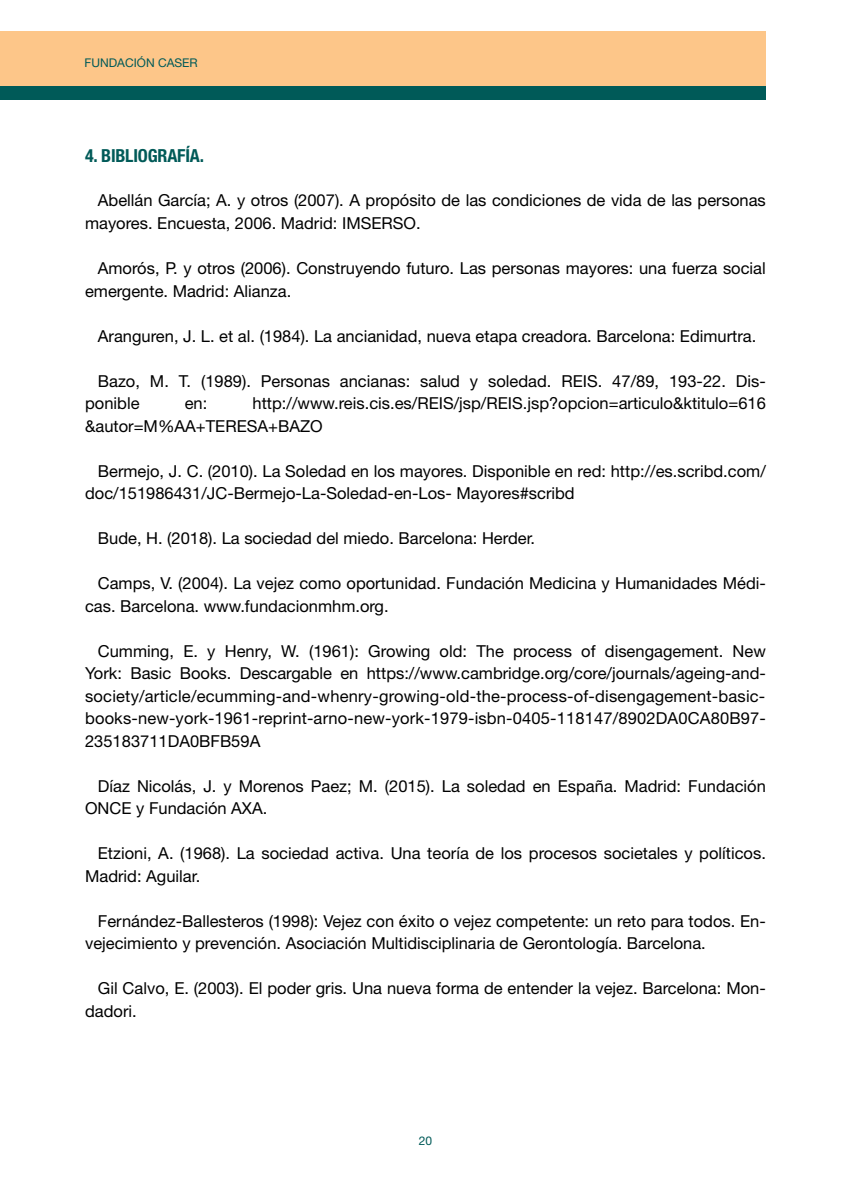
<style>
.page{position:relative;width:851px;height:1191px;background:#fff}
.page>*{position:absolute;margin:0;border:0;box-sizing:border-box;transform-origin:0 0}
.t1{font:700 condensed 18px "Helvetica Neue LT Std";letter-spacing:-.01em;color:#005a58}
.t2{font:16.5px/22.5px "Helvetica Neue LT Std";color:#000}
.t3{font:12px "Helvetica Neue LT Std";color:#005a58}
</style>
<div class="page">
<div style="left:0;top:31px;width:765px;height:56px;background:#fdc689"></div>
<div style="left:0;top:87px;width:765px;height:13px;background:#005a58"></div>
<p class="t3" style="left:85px;top:56px;width:115px">FUNDACIÓN CASER</p>
<p class="t1" style="left:85px;top:144px;width:25px">4. BIBLIO</p>
<p class="t1" style="left:148px;top:144px;width:58px">GRAFÍA.</p>
<p class="t2" style="left:85px;top:189px;width:682px;text-indent:13px">Abellán García; A. y otros (2007). A propósito de las condiciones de vida de las personas mayores. Encuesta, 2006. Madrid: IMSERSO.</p>
<p class="t2" style="left:85px;top:257px;width:682px;text-indent:13px">Amorós, P. y otros (2006). Construyendo futuro. Las personas mayores: una fuerza social emergente. Madrid: Alianza.</p>
<p class="t2" style="left:98px;top:324px;width:660px">Aranguren, J. L. et al. (1984). La ancianidad, nueva etapa creadora. Barcelona: Edimurtra.</p>
<p class="t2" style="left:85px;top:369px;width:682px;text-indent:13px">Bazo, M. T. (1989). Personas ancianas: salud y soledad. REIS. 47/89, 193-22. Dis&shy;ponible</p>
<p class="t2" style="left:85px;top:392px;width:682px;text-indent:167px">http://www.reis.cis.es/REIS/jsp/REIS.jsp?opcion=articulo&amp;ktitulo=616 &amp;autor=M%AA+TERESA+BAZO</p>
<p class="t2" style="left:85px;top:459px;width:682px;text-indent:13px">Bermejo, J. C. (2010). La Soledad en los mayores. Disponible en red: http://es.scribd.com/ doc/151986431/JC-Bermejo-La-Soledad-en-Los- Mayores#scribd</p>
<p class="t2" style="left:98px;top:527px;width:439px">Bude, H. (2018). La sociedad del miedo. Barcelona: Herder.</p>
<p class="t2" style="left:85px;top:572px;width:682px;text-indent:13px">Camps, V. (2004). La vejez como oportunidad. Fundación Medicina y Humanidades Médi&shy;cas. Barcelona. www.fundacionmhm.org.</p>
<p class="t2" style="left:85px;top:639px;width:682px;text-align:justify;text-indent:13px">Cumming, E. y Henry, W. (1961): Growing old: The process of disengagement. New York: Basic Books. Descargable en https://www.cambridge.org/core/journals/ageing-and&shy;society/article/ecumming-and-whenry-growing-old-the-process-of-disengagement-basic&shy;books-new-york-1961-reprint-arno-new-york-1979-isbn-0405-118147/8902DA0CA80B97- 235183711DA0BFB59A</p>
<p class="t2" style="left:85px;top:774px;width:682px;text-indent:13px">Díaz Nicolás, J. y Morenos Paez; M. (2015). La soledad en España. Madrid: Fundación<br>ONCE y Fundación AXA.</p>
<p class="t2" style="left:85px;top:842px;width:682px;text-indent:13px">Etzioni, A. (1968). La sociedad activa. Una teoría de los procesos societales y políticos.<br>Madrid: Aguilar.</p>
<p class="t2" style="left:85px;top:909px;width:682px;text-indent:13px">Fernández-Ballesteros (1998): Vejez con éxito o vejez competente: un reto para todos. En&shy;vejecimiento y prevención. Asociación Multidisciplinaria de Gerontología. Barcelona.</p>
<p class="t2" style="left:85px;top:977px;width:682px;text-indent:13px">Gil Calvo, E. (2003). El poder gris. Una nueva forma de entender la vejez. Barcelona: Mon&shy;dadori.</p>
<p class="t2" style="left:185px;top:392px;width:24px">en:</p>
<p class="t3" style="left:419px;top:1133px;width:15px">20</p>
</div>
